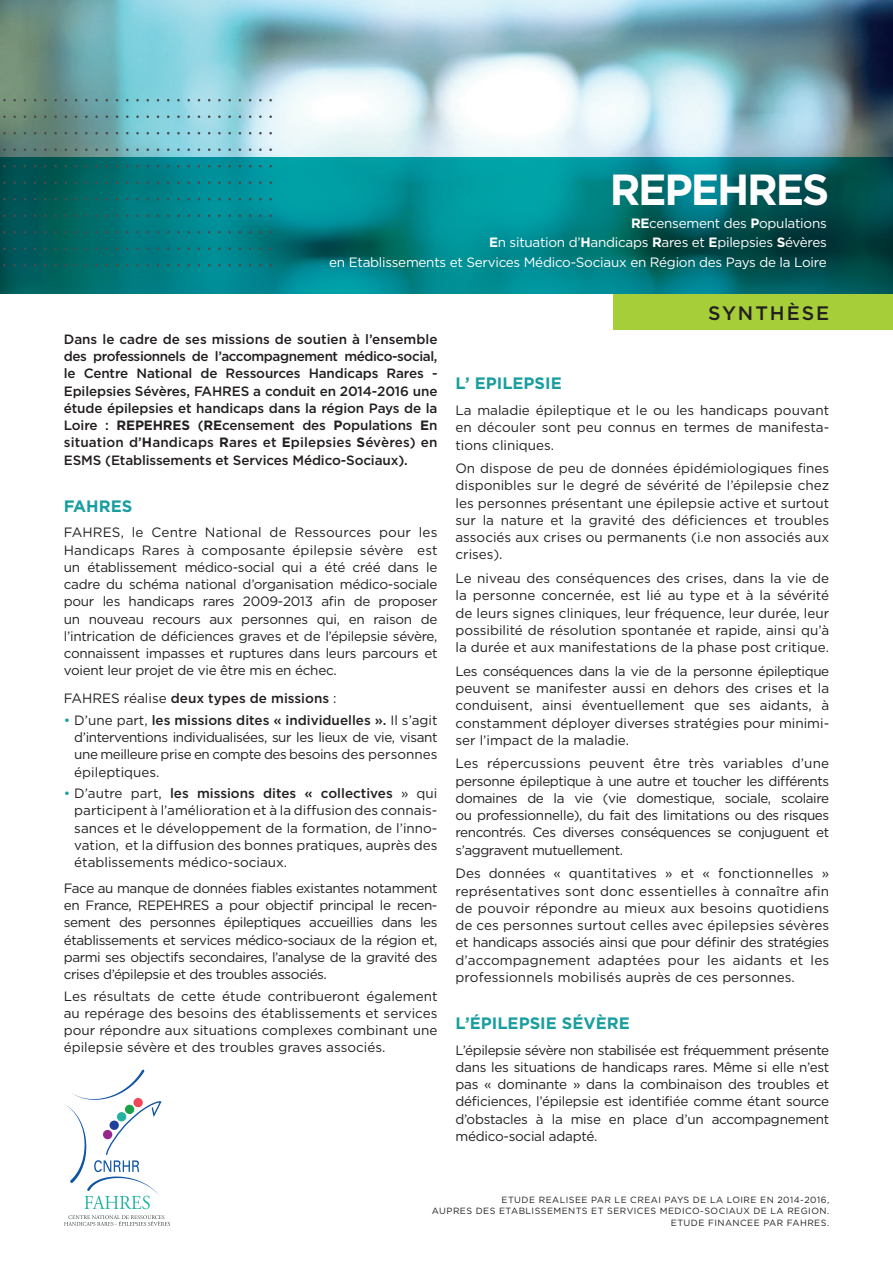
<style>
.page{position:relative;width:893px;height:1263px;background:#fff}
.page>*{position:absolute;margin:0;border:0;box-sizing:border-box;transform-origin:0 0}
.t1{font:700 43.5px "Gotham";letter-spacing:-.05em;color:#fff}
.t2{font:500 19.5px "Gotham";letter-spacing:.1em;color:#231f20}
.t3{font:700 16.5px "Gotham";color:#199ea0}
.t4{font:13.5px/17.2px "Gotham";color:#231f20;text-align:justify}
.t5{font:500 13.5px/17.2px "Gotham";letter-spacing:-.01em;color:#231f20;text-align:justify}
.t6{font:13.5px/19.5px "Gotham";letter-spacing:-.02em;color:#fff;text-align:right}
.t7{font:9px/11.2px "Gotham";letter-spacing:.05em;color:#231f20;text-align:right}
.s1{font-weight:700}
.s2{font-weight:400}
.s3{color:#199ea0}
.s4{font-weight:500}
</style>
<div class="page">
<div style="left:614px;top:280px;width:279px;height:50px;background:#a6ce39"></div>
<img style="left:0;top:0;width:893px;height:157px">
<svg style="left:0;top:157px;width:893px;height:136px;background:#00767a"></svg>
<svg style="left:0;top:264px;width:272px;height:2px"></svg>
<svg style="left:0;top:247px;width:272px;height:3px"></svg>
<svg style="left:0;top:231px;width:272px;height:2px"></svg>
<svg style="left:0;top:214px;width:272px;height:3px"></svg>
<svg style="left:0;top:198px;width:272px;height:2px"></svg>
<svg style="left:0;top:181px;width:272px;height:3px"></svg>
<svg style="left:0;top:165px;width:272px;height:2px"></svg>
<svg style="left:0;top:148px;width:272px;height:3px"></svg>
<svg style="left:0;top:132px;width:272px;height:2px"></svg>
<svg style="left:0;top:115px;width:272px;height:3px"></svg>
<svg style="left:0;top:99px;width:272px;height:2px"></svg>
<svg style="left:64px;top:1215px;width:106px;height:11px"></svg>
<svg style="left:65px;top:1069px;width:96px;height:140px"></svg>
<div style="left:117px;top:1112px;width:9px;height:9px;background:#24b3a1;border-radius:50%"></div>
<div style="left:110px;top:1120px;width:9px;height:10px;background:#20419a;border-radius:50%"></div>
<div style="left:133px;top:1098px;width:10px;height:9px;background:#ef4858;border-radius:50%"></div>
<div style="left:103px;top:1130px;width:9px;height:9px;background:#95268d;border-radius:50%"></div>
<div style="left:125px;top:1105px;width:9px;height:9px;background:#1aa149;border-radius:50%"></div>
<h1 class="t1" style="left:610px;top:160px;width:221px">REPEHRES</h1>
<p class="t6" style="left:329px;top:213px;width:499px"><span class="s1">RE</span>censement des <span class="s1">P</span>opulations<br><span class="s1">E</span>n situation d’<span class="s1">H</span>andicaps <span class="s1">R</span>ares et <span class="s1">E</span>pilepsies <span class="s1">S</span>évères<br>en Etablissements et Services Médico-Sociaux en Région des Pays de la Loire</p>
<h2 class="t2" style="left:708px;top:300px;width:122px">SYNTHÈSE</h2>
<p class="t5" style="left:64px;top:330px;width:375px">Dans le cadre de ses missions de soutien à l’ensemble des professionnels de l’accompagnement médico-social, le Centre National de Ressources Handicaps Rares - Epilepsies Sévères, FAHRES a conduit en 2014-2016 une étude épilepsies et handicaps dans la région Pays de la Loire : <span class="s1">REPEHRES</span> (<span class="s1">RE</span>censement des <span class="s1">P</span>opulations <span class="s1">E</span>n situation d’<span class="s1">H</span>andicaps <span class="s1">R</span>ares et <span class="s1">E</span>pilepsies <span class="s1">S</span>évères) en ESMS (Etablissements et Services Médico-Sociaux).</p>
<p class="t3" style="left:64px;top:495px;width:70px">FAHRES</p>
<p class="t4" style="left:64px;top:524px;width:375px">FAHRES, le Centre National de Ressources pour les Handicaps Rares à composante épilepsie sévère est un établissement médico-social qui a été créé dans le cadre du schéma national d’organisation médico-sociale pour les handicaps rares 2009-2013 afin de proposer un nouveau recours aux personnes qui, en raison de l’intrication de déficiences graves et de l’épilepsie sévère, connaissent impasses et ruptures dans leurs parcours et voient leur projet de vie être mis en échec.</p>
<p class="t5" style="left:64px;top:690px;width:274px"><span class="s2">FAHRES réalise</span> deux types de missions <span class="s2">:</span></p>
<p class="t4" style="left:74px;top:711px;width:365px;text-indent:-11px"><span class="s3">•</span> D’une part, <span class="s4">les missions dites « individuelles ».</span> Il s’agit d’interventions individualisées, sur les lieux de vie, visant une meilleure prise en compte des besoins des personnes épileptiques.</p>
<p class="t4" style="left:74px;top:784px;width:365px;text-indent:-11px"><span class="s3">•</span> D’autre part, <span class="s4">les missions dites « collectives</span> » qui participent à l’amélioration et à la diffusion des connais&shy;sances et le développement de la formation, de l’inno&shy;vation, et la diffusion des bonnes pratiques, auprès des établissements médico-sociaux.</p>
<p class="t4" style="left:64px;top:879px;width:375px">Face au manque de données fiables existantes notamment en France, REPEHRES a pour objectif principal le recen&shy;sement des personnes épileptiques accueillies dans les établissements et services médico-sociaux de la région et, parmi ses objectifs secondaires, l’analyse de la gravité des crises d’épilepsie et des troubles associés.</p>
<p class="t4" style="left:64px;top:987px;width:375px">Les résultats de cette étude contribueront également au repérage des besoins des établissements et services pour répondre aux situations complexes combinant une épilepsie sévère et des troubles graves associés.</p>
<p class="t3" style="left:455px;top:372px;width:108px">L’ EPILEPSIE</p>
<p class="t4" style="left:455px;top:401px;width:375px">La maladie épileptique et le ou les handicaps pouvant en découler sont peu connus en termes de manifesta&shy;tions cliniques.</p>
<p class="t4" style="left:455px;top:459px;width:375px">On dispose de peu de données épidémiologiques fines disponibles sur le degré de sévérité de l’épilepsie chez les personnes présentant une épilepsie active et surtout sur la nature et la gravité des déficiences et troubles associés aux crises ou permanents (i.e non associés aux crises).</p>
<p class="t4" style="left:455px;top:569px;width:375px">Le niveau des conséquences des crises, dans la vie de la personne concernée, est lié au type et à la sévérité de leurs signes cliniques, leur fréquence, leur durée, leur possibilité de résolution spontanée et rapide, ainsi qu’à la durée et aux manifestations de la phase post critique.</p>
<p class="t4" style="left:455px;top:662px;width:375px">Les conséquences dans la vie de la personne épileptique peuvent se manifester aussi en dehors des crises et la conduisent, ainsi éventuellement que ses aidants, à constamment déployer diverses stratégies pour minimi&shy;ser l’impact de la maladie.</p>
<p class="t4" style="left:455px;top:755px;width:375px">Les répercussions peuvent être très variables d’une personne épileptique à une autre et toucher les différents domaines de la vie (vie domestique, sociale, scolaire ou professionnelle), du fait des limitations ou des risques rencontrés. Ces diverses conséquences se conjuguent et s’aggravent mutuellement.</p>
<p class="t4" style="left:455px;top:864px;width:375px">Des données « quantitatives » et « fonctionnelles » représentatives sont donc essentielles à connaître afin de pouvoir répondre au mieux aux besoins quotidiens de ces personnes surtout celles avec épilepsies sévères et handicaps associés ainsi que pour définir des stratégies d’accompagnement adaptées pour les aidants et les professionnels mobilisés auprès de ces personnes.</p>
<p class="t3" style="left:455px;top:1012px;width:176px">L’ÉPILEPSIE SÉVÈRE</p>
<p class="t4" style="left:455px;top:1041px;width:375px">L’épilepsie sévère non stabilisée est fréquemment présente dans les situations de handicaps rares. Même si elle n’est pas « dominante » dans la combinaison des troubles et déficiences, l’épilepsie est identifiée comme étant source d’obstacles à la mise en place d’un accompagnement médico-social adapté.</p>
<p class="t7" style="left:432px;top:1194px;width:399px">ETUDE REALISEE PAR LE CREAI PAYS DE LA LOIRE EN 2014-2016,<br>AUPRES DES ETABLISSEMENTS ET SERVICES MEDICO-SOCIAUX DE LA REGION.<br>ETUDE FINANCEE PAR FAHRES.</p>
</div>
